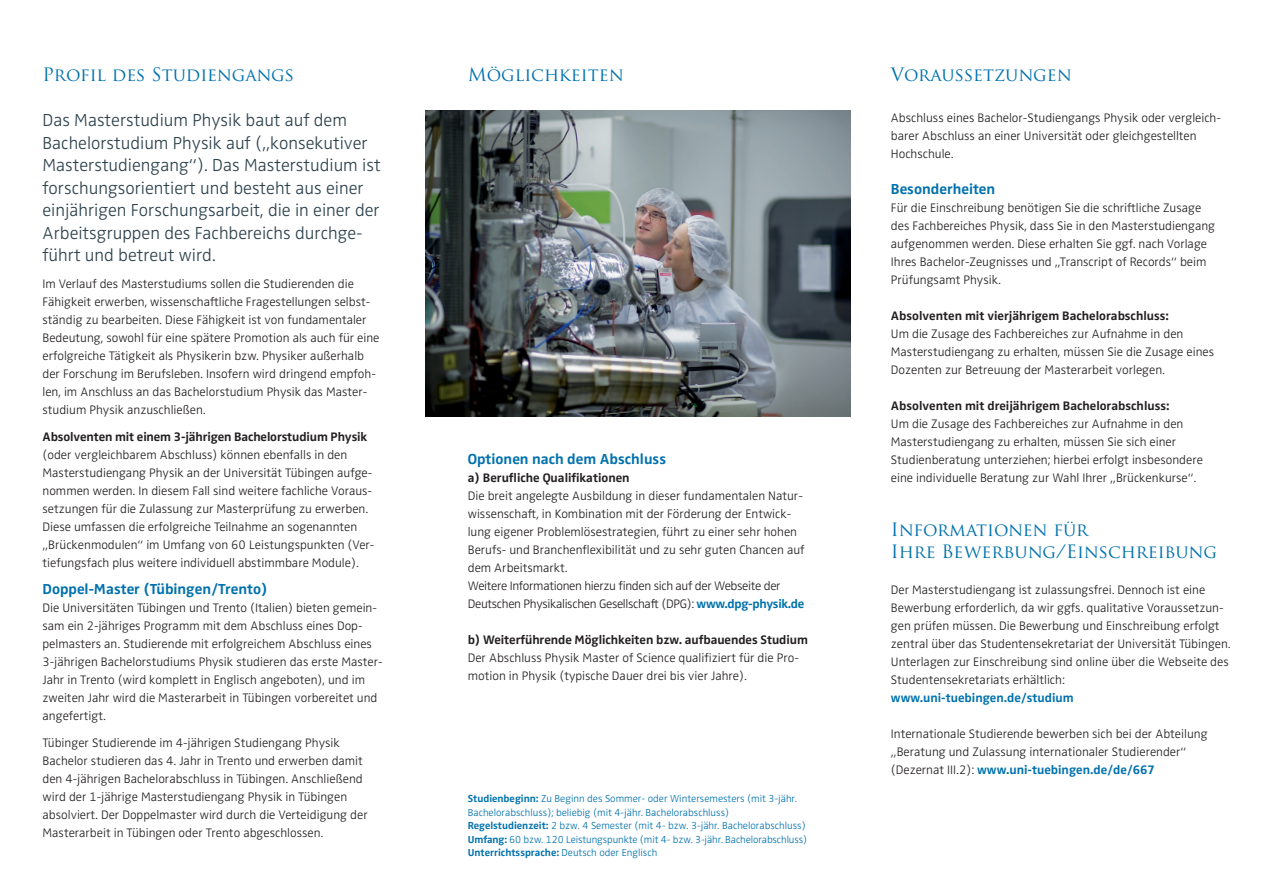
<style>
.page{position:relative;width:1263px;height:893px;background:#fff}
.page>*{position:absolute;margin:0;border:0;box-sizing:border-box;transform-origin:0 0}
.INNEN_Intro{font:300 18px/22.5px "Zwo OT";color:#2d424d}
.INNEN_Überschrift{font:18px/22.5px "Trajan Pro";color:#0071ad}
.INNEN_Subhead{font:700 15px "Zwo OT";color:#0071ad}
.INNEN_FT{font:300 12.75px/18px "Zwo OT";color:#231f20}
.INNEN_FT-2{font:700 12.75px "Zwo OT";color:#231f20}
.INNEN_FT-3{font:300 12.75px/18px "Zwo OT";letter-spacing:-.025em;color:#231f20}
.INNEN_Fußnoten{font:300 10.5px/13.5px "Zwo OT";color:#0071ad}
.INNEN_Fußnoten-2{font:700 10.5px "Zwo OT";color:#0071ad}
.s1{font-weight:700}
.s2{font-weight:700;color:#0071ad}
.s3{font-weight:300}
</style>
<div class="page">
<img style="left:425px;top:111px;width:425px;height:306px">
<p class="INNEN_Überschrift" style="left:43px;top:63px;width:253px">Profil des Studiengangs</p>
<p class="INNEN_Intro" style="left:43px;top:110px;width:340px">Das Masterstudium Physik baut auf dem Bachelorstudium Physik auf („konsekutiver Masterstudiengang“). Das Masterstudium ist forschungsorientiert und besteht aus einer einjährigen Forschungsarbeit, die in einer der Arbeitsgruppen des Fachbereichs durchge&shy;führt und betreut wird.</p>
<p class="INNEN_FT" style="left:43px;top:275px;width:338px">Im Verlauf des Masterstudiums sollen die Studierenden die Fähigkeit erwerben, wissenschaftliche Fragestellungen selbst&shy;ständig zu bearbeiten. Diese Fähigkeit ist von fundamentaler Bedeutung, sowohl für eine spätere Promotion als auch für eine erfolgreiche Tätigkeit als Physikerin bzw. Physiker außerhalb der Forschung im Berufsleben. Insofern wird dringend empfoh&shy;len, im Anschluss an das Bachelorstudium Physik das Master&shy;studium Physik anzuschließen.</p>
<p class="INNEN_FT" style="left:43px;top:428px;width:333px"><span class="s1">Absolventen mit einem 3-jährigen Bachelorstudium Physik </span>(oder vergleichbarem Abschluss) können ebenfalls in den Masterstudiengang Physik an der Universität Tübingen aufge&shy;nommen werden. In diesem Fall sind weitere fachliche Voraus&shy;setzungen für die Zulassung zur Masterprüfung zu erwerben.<br>Diese umfassen die erfolgreiche Teilnahme an sogenannten „Brückenmodulen“ im Umfang von 60 Leistungspunkten (Ver&shy;tiefungsfach plus weitere individuell abstimmbare Module).</p>
<p class="INNEN_Subhead" style="left:43px;top:581px;width:227px">Doppel-Master (Tübingen/Trento)</p>
<p class="INNEN_FT" style="left:43px;top:599px;width:342px">Die Universitäten Tübingen und Trento (Italien) bieten gemein&shy;sam ein 2-jähriges Programm mit dem Abschluss eines Dop&shy;pelmasters an. Studierende mit erfolgreichem Abschluss eines 3-jährigen Bachelorstudiums Physik studieren das erste Master-Jahr in Trento (wird komplett in Englisch angeboten), und im zweiten Jahr wird die Masterarbeit in Tübingen vorbereitet und angefertigt.</p>
<p class="INNEN_FT" style="left:43px;top:734px;width:327px">Tübinger Studierende im 4-jährigen Studiengang Physik Bachelor studieren das 4. Jahr in Trento und erwerben damit den 4-jährigen Bachelorabschluss in Tübingen. Anschließend wird der 1-jährige Masterstudiengang Physik in Tübingen absolviert. Der Doppelmaster wird durch die Verteidigung der Masterarbeit in Tübingen oder Trento abgeschlossen.</p>
<p class="INNEN_Überschrift" style="left:468px;top:63px;width:157px">Möglichkeiten</p>
<p class="INNEN_Überschrift" style="left:891px;top:63px;width:182px">Voraussetzungen</p>
<p class="INNEN_Subhead" style="left:468px;top:450px;width:200px">Optionen nach dem Abschluss</p>
<p class="INNEN_FT-2" style="left:468px;top:470px;width:163px">a) Berufliche Qualifikationen</p>
<p class="INNEN_FT" style="left:468px;top:487px;width:338px">Die breit angelegte Ausbildung in dieser fundamentalen Natur&shy;wissenschaft, in Kombination mit der Förderung der Entwick&shy;lung eigener Problemlösestrategien, führt zu einer sehr hohen Berufs- und Branchenflexibilität und zu sehr guten Chancen auf dem Arbeitsmarkt.</p>
<p class="INNEN_FT-3" style="left:468px;top:577px;width:338px">Weitere Informationen hierzu finden sich auf der Webseite der<br>Deutschen Physikalischen Gesellschaft (DPG): <span class="s2">www.dpg-physik.de</span></p>
<p class="INNEN_FT-2" style="left:468px;top:632px;width:342px">b) Weiterführende Möglichkeiten bzw. aufbauendes Studium</p>
<p class="INNEN_FT" style="left:468px;top:649px;width:333px">Der Abschluss Physik Master of Science qualifiziert für die Pro&shy;motion in Physik (typische Dauer drei bis vier Jahre).</p>
<p class="INNEN_Fußnoten" style="left:468px;top:792px;width:331px"><span class="s1">Studienbeginn:</span> Zu Beginn des Sommer- oder Wintersemesters (mit 3-jähr.<br>Bachelorabschluss); beliebig (mit 4-jähr. Bachelorabschluss)</p>
<p class="INNEN_Fußnoten" style="left:468px;top:819px;width:339px"><span class="s1">Regelstudienzeit:</span> 2 bzw. 4 Semester (mit 4- bzw. 3-jähr. Bachelorabschluss)</p>
<p class="INNEN_Fußnoten" style="left:468px;top:833px;width:341px"><span class="s1">Umfang:</span> 60 bzw. 120 Leistungspunkte (mit 4- bzw. 3-jähr. Bachelorabschluss)</p>
<p class="INNEN_Fußnoten-2" style="left:468px;top:847px;width:191px">Unterrichtssprache: <span class="s3">Deutsch oder Englisch</span></p>
<p class="INNEN_FT" style="left:891px;top:109px;width:332px">Abschluss eines Bachelor-Studiengangs Physik oder vergleich&shy;barer Abschluss an einer Universität oder gleichgestellten<br>Hochschule.</p>
<p class="INNEN_Subhead" style="left:891px;top:180px;width:106px">Besonderheiten</p>
<p class="INNEN_FT" style="left:891px;top:199px;width:326px">Für die Einschreibung benötigen Sie die schriftliche Zusage des Fachbereiches Physik, dass Sie in den Masterstudiengang aufgenommen werden. Diese erhalten Sie ggf. nach Vorlage Ihres Bachelor-Zeugnisses und „Transcript of Records“ beim Prüfungsamt Physik.</p>
<p class="INNEN_FT-2" style="left:891px;top:308px;width:279px">Absolventen mit vierjährigem Bachelorabschluss:</p>
<p class="INNEN_FT" style="left:891px;top:325px;width:325px">Um die Zusage des Fachbereiches zur Aufnahme in den<br>Masterstudiengang zu erhalten, müssen Sie die Zusage eines<br>Dozenten zur Betreuung der Masterarbeit vorlegen.</p>
<p class="INNEN_FT-2" style="left:891px;top:398px;width:280px">Absolventen mit dreijährigem Bachelorabschluss:</p>
<p class="INNEN_FT" style="left:891px;top:415px;width:313px">Um die Zusage des Fachbereiches zur Aufnahme in den Masterstudiengang zu erhalten, müssen Sie sich einer Studienberatung unterziehen; hierbei erfolgt insbesondere eine individuelle Beratung zur Wahl Ihrer „Brückenkurse“.</p>
<p class="INNEN_Überschrift" style="left:891px;top:518px;width:328px">Informationen für<br>Ihre Bewerbung/Einschreibung</p>
<p class="INNEN_FT" style="left:891px;top:581px;width:341px">Der Masterstudiengang ist zulassungsfrei. Dennoch ist eine Bewerbung erforderlich, da wir ggfs. qualitative Voraussetzun&shy;gen prüfen müssen. Die Bewerbung und Einschreibung erfolgt zentral über das Studentensekretariat der Universität Tübingen.<br>Unterlagen zur Einschreibung sind online über die Webseite des Studentensekretariats erhältlich: <span class="s2">www.uni-tuebingen.de/studium</span></p>
<p class="INNEN_FT" style="left:891px;top:725px;width:318px">Internationale Studierende bewerben sich bei der Abteilung „Beratung und Zulassung internationaler Studierender“ (Dezernat III.2): <span class="s2">www.uni-tuebingen.de/de/667</span></p>
</div>
